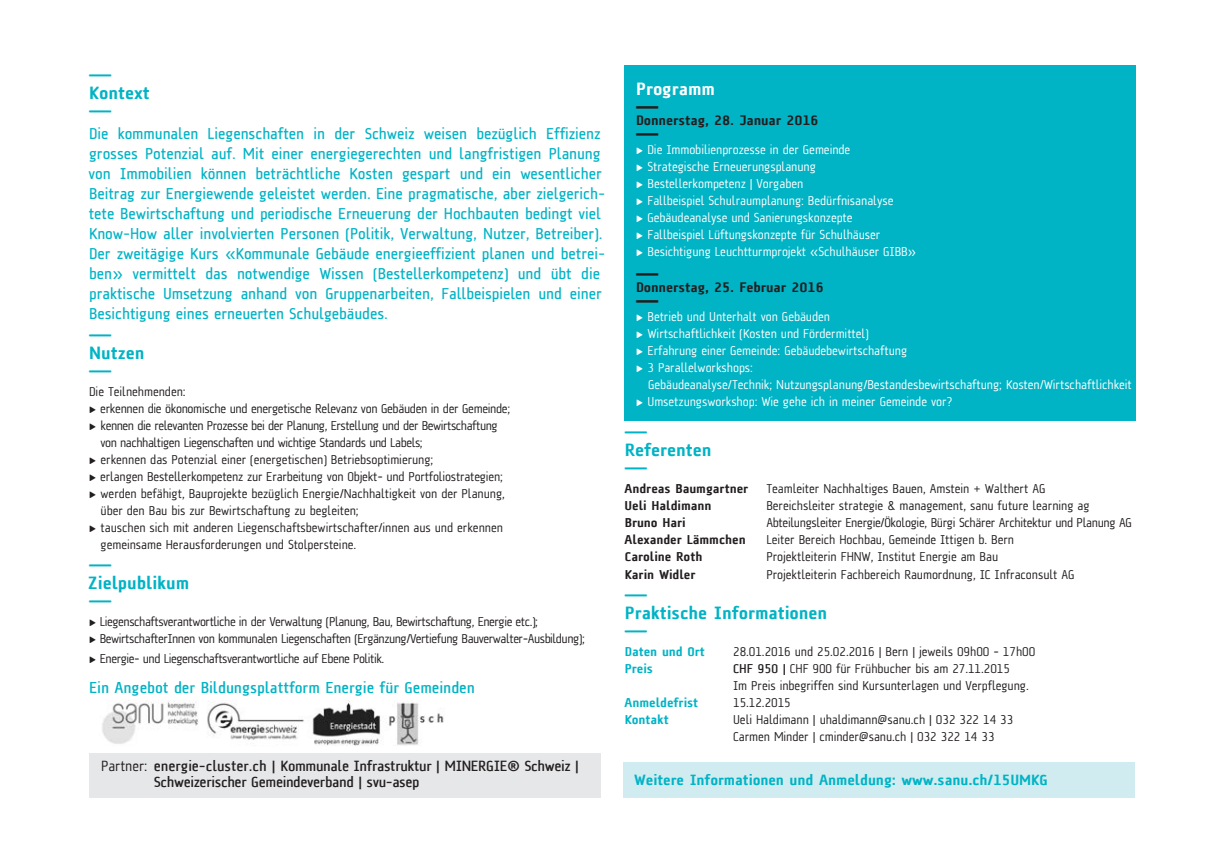
<style>
.page{position:relative;width:1225px;height:842px;background:#fff}
.page>*{position:absolute;margin:0;border:0;box-sizing:border-box;transform-origin:0 0}
.t1{font:300 24px "A Asanu";color:#00b3c5}
.t2{font:24px "A Asanu";color:#231f20}
.t3{font:900 18px "A Asanu";letter-spacing:-.01em;color:#00b3c5}
.t4{font:900 18px "A Asanu";letter-spacing:-.01em;color:#fff}
.t5{font:500 16px/20px "A Asanu";letter-spacing:-.01em;color:#00b3c5}
.t6{font:700 16px "A Asanu";letter-spacing:-.01em;color:#00b3c5}
.t7{font:700 15px "A Asanu";letter-spacing:-.03em;color:#231f20}
.t8{font:900 15px "A Asanu";letter-spacing:-.01em;color:#00b3c5}
.t9{font:900 14px "A Asanu";letter-spacing:-.01em;color:#231f20}
.t10{font:13px "A Asanu";letter-spacing:-.01em;color:#231f20}
.t11{font:13px "A Asanu";letter-spacing:-.01em;color:#fff}
.t12{font:13px "A Asanu";letter-spacing:-.04em;color:#231f20}
.t13{font:13px "A Asanu";letter-spacing:-.03em;color:#231f20}
.t14{font:900 13px "A Asanu";letter-spacing:-.01em;color:#231f20}
.t15{font:900 13px "A Asanu";letter-spacing:-.01em;color:#00b3c5}
.s1{font-weight:400}
.s2{font-weight:700}
</style>
<div class="page">
<div style="left:624px;top:65px;width:512px;height:356px;background:#00b3c5"></div>
<div style="left:623px;top:762px;width:511px;height:35px;background:#d0ecf0"></div>
<div style="left:89px;top:753px;width:511px;height:44px;background:#e6e7e9"></div>
<img style="left:102px;top:700px;width:342px;height:46px">
<p class="t1" style="left:89px;top:62px;width:25px">—</p>
<p class="t3" style="left:89px;top:82px;width:62px">Kontext</p>
<p class="t1" style="left:89px;top:98px;width:25px">—</p>
<p class="t5" style="left:89px;top:123px;width:518px">Die kommunalen Liegenschaften in der Schweiz weisen bezüglich Effizienz grosses Potenzial auf. Mit einer energiegerechten und langfristigen Planung von Immobilien können beträchtliche Kosten gespart und ein wesentlicher Beitrag zur Energiewende geleistet werden. Eine pragmatische, aber zielgerich&shy;tete Bewirtschaftung und periodische Erneuerung der Hochbauten bedingt viel Know-How aller involvierten Personen (Politik, Verwaltung, Nutzer, Betreiber).<br>Der zweitägige Kurs «Kommunale Gebäude energieeffizient planen und betrei&shy;ben» vermittelt das notwendige Wissen (Bestellerkompetenz) und übt die praktische Umsetzung anhand von Gruppenarbeiten, Fallbeispielen und einer Besichtigung eines erneuerten Schulgebäudes.</p>
<p class="t1" style="left:89px;top:322px;width:25px">—</p>
<p class="t3" style="left:89px;top:342px;width:57px">Nutzen</p>
<p class="t1" style="left:89px;top:358px;width:25px">—</p>
<p class="t10" style="left:89px;top:384px;width:98px">Die Teilnehmenden:</p>
<p class="t13" style="left:90px;top:401px;width:422px">&gt; erkennen die ökonomische und energetische Relevanz von Gebäuden in der Gemeinde;</p>
<p class="t12" style="left:90px;top:418px;width:409px">&gt; kennen die relevanten Prozesse bei der Planung, Erstellung und der Bewirtschaftung</p>
<p class="t12" style="left:101px;top:435px;width:324px">von nachhaltigen Liegenschaften und wichtige Standards und Labels;</p>
<p class="t10" style="left:90px;top:452px;width:345px">&gt; erkennen das Potenzial einer (energetischen) Betriebsoptimierung;</p>
<p class="t10" style="left:90px;top:469px;width:415px">&gt; erlangen Bestellerkompetenz zur Erarbeitung von Objekt- und Portfoliostrategien;</p>
<p class="t10" style="left:90px;top:486px;width:417px">&gt; werden befähigt, Bauprojekte bezüglich Energie/Nachhaltigkeit von der Planung,</p>
<p class="t10" style="left:101px;top:503px;width:260px">über den Bau bis zur Bewirtschaftung zu begleiten;</p>
<p class="t10" style="left:90px;top:520px;width:415px">&gt; tauschen sich mit anderen Liegenschaftsbewirtschafter/innen aus und erkennen</p>
<p class="t10" style="left:101px;top:537px;width:257px">gemeinsame Herausforderungen und Stolpersteine.</p>
<p class="t1" style="left:89px;top:552px;width:25px">—</p>
<p class="t3" style="left:88px;top:572px;width:103px">Zielpublikum</p>
<p class="t1" style="left:89px;top:588px;width:25px">—</p>
<p class="t12" style="left:90px;top:614px;width:450px">&gt; Liegenschaftsverantwortliche in der Verwaltung (Planung, Bau, Bewirtschaftung, Energie etc.);</p>
<p class="t12" style="left:90px;top:631px;width:496px">&gt; BewirtschafterInnen von kommunalen Liegenschaften (Ergänzung/Vertiefung Bauverwalter-Ausbildung);</p>
<p class="t12" style="left:90px;top:651px;width:296px">&gt; Energie- und Liegenschaftsverantwortliche auf Ebene Politik.</p>
<p class="t6" style="left:89px;top:678px;width:387px">Ein Angebot der Bildungsplattform Energie für Gemeinden</p>
<p class="t7" style="left:101px;top:757px;width:479px"><span class="s1">Partner:</span> energie-cluster.ch | Kommunale Infrastruktur | MINERGIE® Schweiz |</p>
<p class="t7" style="left:154px;top:773px;width:267px">Schweizerischer Gemeindeverband | svu-asep</p>
<p class="t4" style="left:636px;top:79px;width:81px">Programm</p>
<p class="t2" style="left:635px;top:93px;width:25px">—</p>
<p class="t9" style="left:636px;top:112px;width:184px">Donnerstag, 28. Januar 2016</p>
<p class="t2" style="left:635px;top:120px;width:25px">—</p>
<p class="t11" style="left:637px;top:142px;width:215px">&gt; Die Immobilienprozesse in der Gemeinde</p>
<p class="t11" style="left:637px;top:159px;width:181px">&gt; Strategische Erneuerungsplanung</p>
<p class="t11" style="left:637px;top:176px;width:168px">&gt; Bestellerkompetenz | Vorgaben</p>
<p class="t11" style="left:637px;top:193px;width:258px">&gt; Fallbeispiel Schulraumplanung: Bedürfnisanalyse</p>
<p class="t11" style="left:637px;top:210px;width:217px">&gt; Gebäudeanalyse und Sanierungskonzepte</p>
<p class="t11" style="left:637px;top:227px;width:245px">&gt; Fallbeispiel Lüftungskonzepte für Schulhäuser</p>
<p class="t11" style="left:637px;top:244px;width:281px">&gt; Besichtigung Leuchtturmprojekt «Schulhäuser GIBB»</p>
<p class="t2" style="left:635px;top:260px;width:25px">—</p>
<p class="t9" style="left:636px;top:279px;width:189px">Donnerstag, 25. Februar 2016</p>
<p class="t2" style="left:635px;top:287px;width:25px">—</p>
<p class="t11" style="left:637px;top:309px;width:195px">&gt; Betrieb und Unterhalt von Gebäuden</p>
<p class="t11" style="left:637px;top:326px;width:234px">&gt; Wirtschaftlichkeit (Kosten und Fördermittel)</p>
<p class="t11" style="left:637px;top:343px;width:272px">&gt; Erfahrung einer Gemeinde: Gebäudebewirtschaftung</p>
<p class="t11" style="left:637px;top:360px;width:118px">&gt; 3 Parallelworkshops:</p>
<p class="t11" style="left:648px;top:377px;width:485px">Gebäudeanalyse/Technik; Nutzungsplanung/Bestandesbewirtschaftung; Kosten/Wirtschaftlichkeit</p>
<p class="t11" style="left:637px;top:394px;width:317px">&gt; Umsetzungsworkshop: Wie gehe ich in meiner Gemeinde vor?</p>
<p class="t1" style="left:624px;top:419px;width:25px">—</p>
<p class="t3" style="left:625px;top:440px;width:88px">Referenten</p>
<p class="t1" style="left:624px;top:455px;width:25px">—</p>
<p class="t14" style="left:624px;top:481px;width:125px">Andreas Baumgartner</p>
<p class="t10" style="left:766px;top:481px;width:280px">Teamleiter Nachhaltiges Bauen, Amstein + Walthert AG</p>
<p class="t14" style="left:624px;top:498px;width:88px">Ueli Haldimann</p>
<p class="t10" style="left:766px;top:498px;width:325px">Bereichsleiter strategie &amp; management, sanu future learning ag</p>
<p class="t14" style="left:625px;top:515px;width:63px">Bruno Hari</p>
<p class="t13" style="left:766px;top:515px;width:367px">Abteilungsleiter Energie/Ökologie, Bürgi Schärer Architektur und Planung AG</p>
<p class="t14" style="left:624px;top:532px;width:123px">Alexander Lämmchen</p>
<p class="t10" style="left:766px;top:532px;width:249px">Leiter Bereich Hochbau, Gemeinde Ittigen b. Bern</p>
<p class="t14" style="left:625px;top:549px;width:79px">Caroline Roth</p>
<p class="t10" style="left:766px;top:549px;width:233px">Projektleiterin FHNW, Institut Energie am Bau</p>
<p class="t14" style="left:625px;top:567px;width:72px">Karin Widler</p>
<p class="t10" style="left:766px;top:567px;width:310px">Projektleiterin Fachbereich Raumordnung, IC Infraconsult AG</p>
<p class="t1" style="left:624px;top:582px;width:25px">—</p>
<p class="t3" style="left:625px;top:603px;width:204px">Praktische Informationen</p>
<p class="t1" style="left:624px;top:618px;width:25px">—</p>
<p class="t15" style="left:625px;top:644px;width:82px">Daten und Ort</p>
<p class="t10" style="left:733px;top:644px;width:304px">28.01.2016 und 25.02.2016 | Bern | jeweils 09h00 - 17h00</p>
<p class="t15" style="left:625px;top:661px;width:30px">Preis</p>
<p class="t10" style="left:733px;top:661px;width:278px"><span class="s2">CHF 950 |</span> CHF 900 für Frühbucher bis am 27.11.2015</p>
<p class="t10" style="left:733px;top:678px;width:297px">Im Preis inbegriffen sind Kursunterlagen und Verpflegung.</p>
<p class="t15" style="left:624px;top:695px;width:75px">Anmeldefrist</p>
<p class="t10" style="left:733px;top:695px;width:59px">15.12.2015</p>
<p class="t15" style="left:625px;top:712px;width:46px">Kontakt</p>
<p class="t10" style="left:733px;top:712px;width:282px">Ueli Haldimann | uhaldimann@sanu.ch | 032 322 14 33</p>
<p class="t10" style="left:733px;top:729px;width:263px">Carmen Minder | cminder@sanu.ch | 032 322 14 33</p>
<p class="t8" style="left:634px;top:771px;width:415px">Weitere Informationen und Anmeldung: www.sanu.ch/15UMKG</p>
</div>
